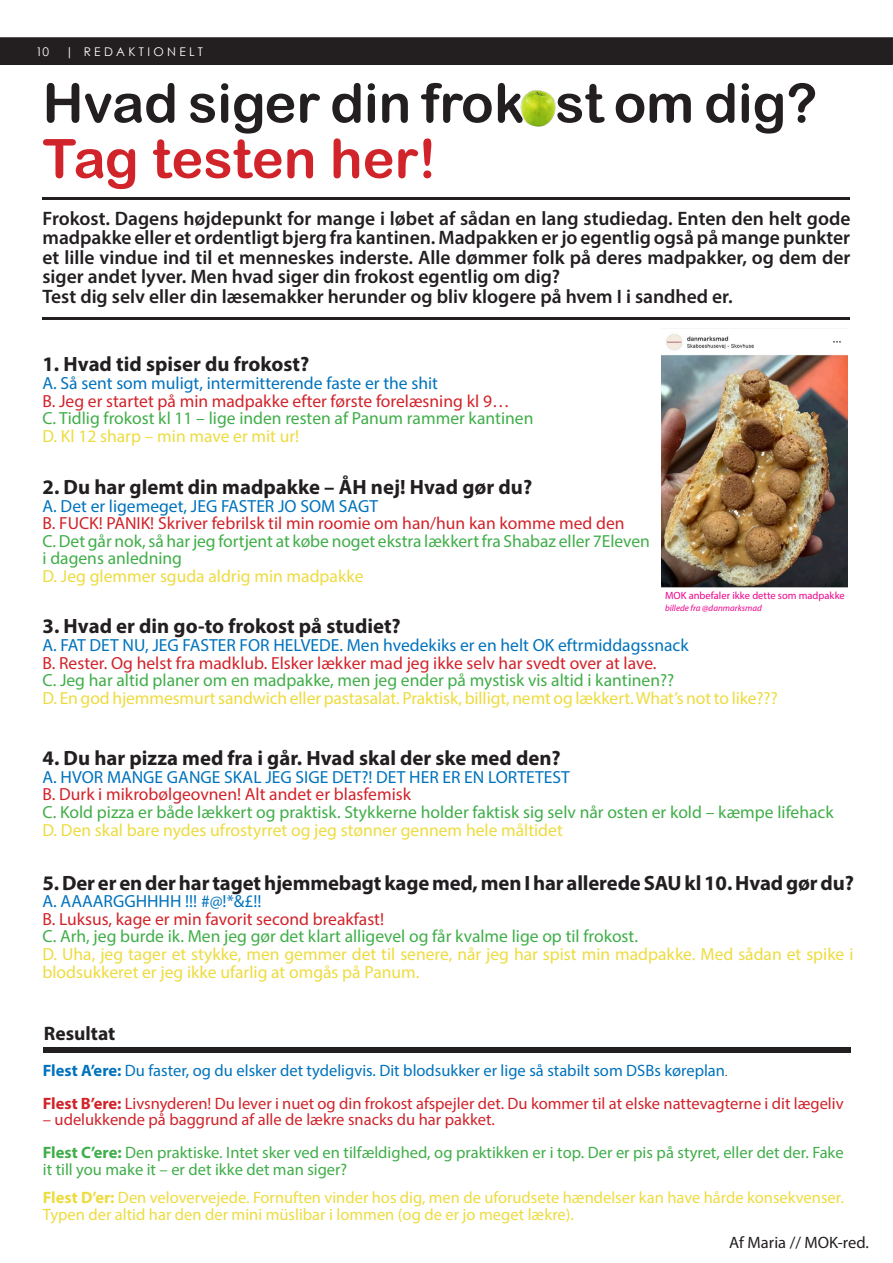
<style>
.page{position:relative;width:893px;height:1263px;background:#fff}
.page>*{position:absolute;margin:0;border:0;box-sizing:border-box;transform-origin:0 0}
.Brødtekst{font:54px "Arial Rounded MT Bold";color:#231f20}
.Brødtekst-2{font:54px "Arial Rounded MT Bold";color:#d1232a}
.Brødtekst-3{font:700 20.7px "Myriad Pro";color:#231f20}
.Brødtekst-4{font:600 19.5px/19.5px "Myriad Pro";color:#231f20;text-align:justify}
.Brødtekst-5{font:700 19.5px "Myriad Pro";color:#231f20}
.Brødtekst-6{font:17.55px/17.5px "Myriad Pro";color:#40ae49}
.Brødtekst-7{font:17.55px/17.5px "Myriad Pro";color:#eddc40}
.Brødtekst-8{font:17.55px "Myriad Pro";color:#d1232a}
.Brødtekst-9{font:17.55px "Myriad Pro";color:#0073bd}
.Brødtekst-10{font:16.5px/16.5px "Myriad Pro";color:#eddc40}
.Brødtekst-11{font:16.5px "Myriad Pro";color:#d1232a}
.Brødtekst-12{font:16.5px/16.5px "Myriad Pro";color:#40ae49}
.Brødtekst-13{font:16.5px "Myriad Pro";color:#0073bd}
.Brødtekst-14{font:16.5px "Myriad Pro";color:#231f20}
.t1{font:12px "Century Gothic";color:#fff}
.Brødtekst-15{font:10.5px "Myriad Pro";color:#ed028c}
.Brødtekst-16{font:italic 9px "Myriad Pro";color:#ed028c}
.s1{font-weight:700}
.s2{font-size:10.5px;color:#231f20}
</style>
<div class="page">
<div style="left:1px;top:38px;width:891px;height:26px;background:#231f20"></div>
<div style="left:0;top:37px;width:893px;height:28px;border:2px solid #231f20"></div>
<div style="left:43px;top:1047px;width:808px;height:5px;background:#231f20"></div>
<hr style="left:42px;top:197px;width:808px;height:3px;background:#231f20">
<hr style="left:42px;top:317px;width:808px;height:3px;background:#231f20">
<img style="left:520px;top:90px;width:35px;height:37px">
<img style="left:662px;top:334px;width:185px;height:253px">
<p class="t1" style="left:36px;top:43px;width:15px">10</p>
<p class="t1" style="left:66px;top:43px;width:139px">| R E D A K T I O N E L T</p>
<p class="Brødtekst" style="left:43px;top:71px;width:776px">Hvad siger din frokost om dig?</p>
<p class="Brødtekst-2" style="left:43px;top:127px;width:395px">Tag testen her!</p>
<p class="Brødtekst-4" style="left:43px;top:208px;width:809px">Frokost. Dagens højdepunkt for mange i løbet af sådan en lang studiedag. Enten den helt gode madpakke eller et ordentligt bjerg fra kantinen. Madpakken er jo egentlig også på mange punkter et lille vindue ind til et menneskes inderste. Alle dømmer folk på deres madpakker, og dem der siger andet lyver. Men hvad siger din frokost egentlig om dig?</p>
<p class="Brødtekst-4" style="left:43px;top:286px;width:692px">Test dig selv eller din læsemakker herunder og bliv klogere på hvem I i sandhed er.</p>
<p class="Brødtekst-3" style="left:42px;top:351px;width:268px">1. Hvad tid spiser du frokost?</p>
<p class="Brødtekst-9" style="left:42px;top:372px;width:397px">A. Så sent som muligt, intermitterende faste er the shit</p>
<p class="Brødtekst-8" style="left:42px;top:390px;width:469px">B. Jeg er startet på min madpakke efter første forelæsning kl 9…</p>
<p class="Brødtekst-6" style="left:42px;top:409px;width:492px">C. Tidlig frokost kl 11 – lige inden resten af Panum rammer kantinen</p>
<p class="Brødtekst-7" style="left:42px;top:427px;width:258px">D. Kl 12 sharp – min mave er mit ur!</p>
<p class="Brødtekst-3" style="left:43px;top:473px;width:491px">2. Du har glemt din madpakke – ÅH nej! Hvad gør du?</p>
<p class="Brødtekst-9" style="left:43px;top:495px;width:337px">A. Det er ligemeget, JEG FASTER JO SOM SAGT</p>
<p class="Brødtekst-8" style="left:43px;top:512px;width:584px">B. FUCK! PANIK! Skriver febrilsk til min roomie om han/hun kan komme med den</p>
<p class="Brødtekst-6" style="left:43px;top:532px;width:609px">C. Det går nok, så har jeg fortjent at købe noget ekstra lækkert fra Shabaz eller 7Eleven i dagens anledning</p>
<p class="Brødtekst-7" style="left:43px;top:567px;width:323px">D. Jeg glemmer sguda aldrig min madpakke</p>
<p class="Brødtekst-3" style="left:43px;top:613px;width:360px">3. Hvad er din go-to frokost på studiet?</p>
<p class="Brødtekst-9" style="left:43px;top:634px;width:648px">A. FAT DET NU, JEG FASTER FOR HELVEDE. Men hvedekiks er en helt OK eftrmiddagssnack</p>
<p class="Brødtekst-8" style="left:43px;top:652px;width:616px">B. Rester. Og helst fra madklub. Elsker lækker mad jeg ikke selv har svedt over at lave.</p>
<p class="Brødtekst-6" style="left:43px;top:671px;width:633px">C. Jeg har altid planer om en madpakke, men jeg ender på mystisk vis altid i kantinen??</p>
<p class="Brødtekst-7" style="left:43px;top:689px;width:737px">D. En god hjemmesmurt sandwich eller pastasalat. Praktisk, billigt, nemt og lækkert. What’s not to like???</p>
<p class="Brødtekst-15" style="left:665px;top:589px;width:181px">MOK anbefaler ikke dette som madpakke</p>
<p class="Brødtekst-16" style="left:665px;top:603px;width:98px">billede fra @danmarksmad</p>
<p class="Brødtekst-3" style="left:43px;top:745px;width:520px">4. Du har pizza med fra i går. Hvad skal der ske med den?</p>
<p class="Brødtekst-9" style="left:43px;top:766px;width:529px">A. HVOR MANGE GANGE SKAL JEG SIGE DET?! DET HER ER EN LORTETEST</p>
<p class="Brødtekst-8" style="left:43px;top:784px;width:370px">B. Durk i mikrobølgeovnen! Alt andet er blasfemisk</p>
<p class="Brødtekst-6" style="left:43px;top:803px;width:793px">C. Kold pizza er både lækkert og praktisk. Stykkerne holder faktisk sig selv når osten er kold – kæmpe lifehack</p>
<p class="Brødtekst-7" style="left:43px;top:820px;width:522px">D. Den skal bare nydes ufrostyrret og jeg stønner gennem hele måltidet</p>
<p class="Brødtekst-3" style="left:43px;top:869px;width:813px">5. Der er en der har taget hjemmebagt kage med, men I har allerede SAU kl 10. Hvad gør du?</p>
<p class="Brødtekst-9" style="left:43px;top:891px;width:221px">A. AAAARGGHHHH !!! #@!*&amp;£!!</p>
<p class="Brødtekst-8" style="left:43px;top:908px;width:343px">B. Luksus, kage er min favorit second breakfast!</p>
<p class="Brødtekst-6" style="left:43px;top:927px;width:597px">C. Arh, jeg burde ik. Men jeg gør det klart alligevel og får kvalme lige op til frokost.</p>
<p class="Brødtekst-7" style="left:43px;top:945px;width:812px">D. Uha, jeg tager et stykke, men gemmer det til senere, når jeg har spist min madpakke. Med sådan et spike i blodsukkeret er jeg ikke ufarlig at omgås på Panum.</p>
<p class="Brødtekst-5" style="left:44px;top:1020px;width:73px">Resultat</p>
<p class="Brødtekst-13" style="left:43px;top:1060px;width:686px"><span class="s1">Flest A’ere:</span> Du faster, og du elsker det tydeligvis. Dit blodsukker er lige så stabilt som DSBs køreplan<span class="s2">.</span></p>
<p class="Brødtekst-11" style="left:43px;top:1093px;width:802px"><span class="s1">Flest B’ere:</span> Livsnyderen! Du lever i nuet og din frokost afspejler det. Du kommer til at elske nattevagterne i dit lægeliv</p>
<p class="Brødtekst-11" style="left:43px;top:1109px;width:454px">– udelukkende på baggrund af alle de lækre snacks du har pakket.</p>
<p class="Brødtekst-12" style="left:43px;top:1144px;width:802px"><span class="s1">Flest C’ere:</span> Den praktiske. Intet sker ved en tilfældighed, og praktikken er i top. Der er pis på styret, eller det der. Fake it till you make it – er det ikke det man siger?</p>
<p class="Brødtekst-10" style="left:43px;top:1189px;width:802px"><span class="s1">Flest D’er:</span> Den velovervejede. Fornuften vinder hos dig, men de uforudsete hændelser kan have hårde konsekvenser.<br>Typen der altid har den der mini müslibar i lommen (og de er jo meget lækre).</p>
<p class="Brødtekst-14" style="left:729px;top:1232px;width:141px">Af Maria // MOK-red.</p>
</div>
